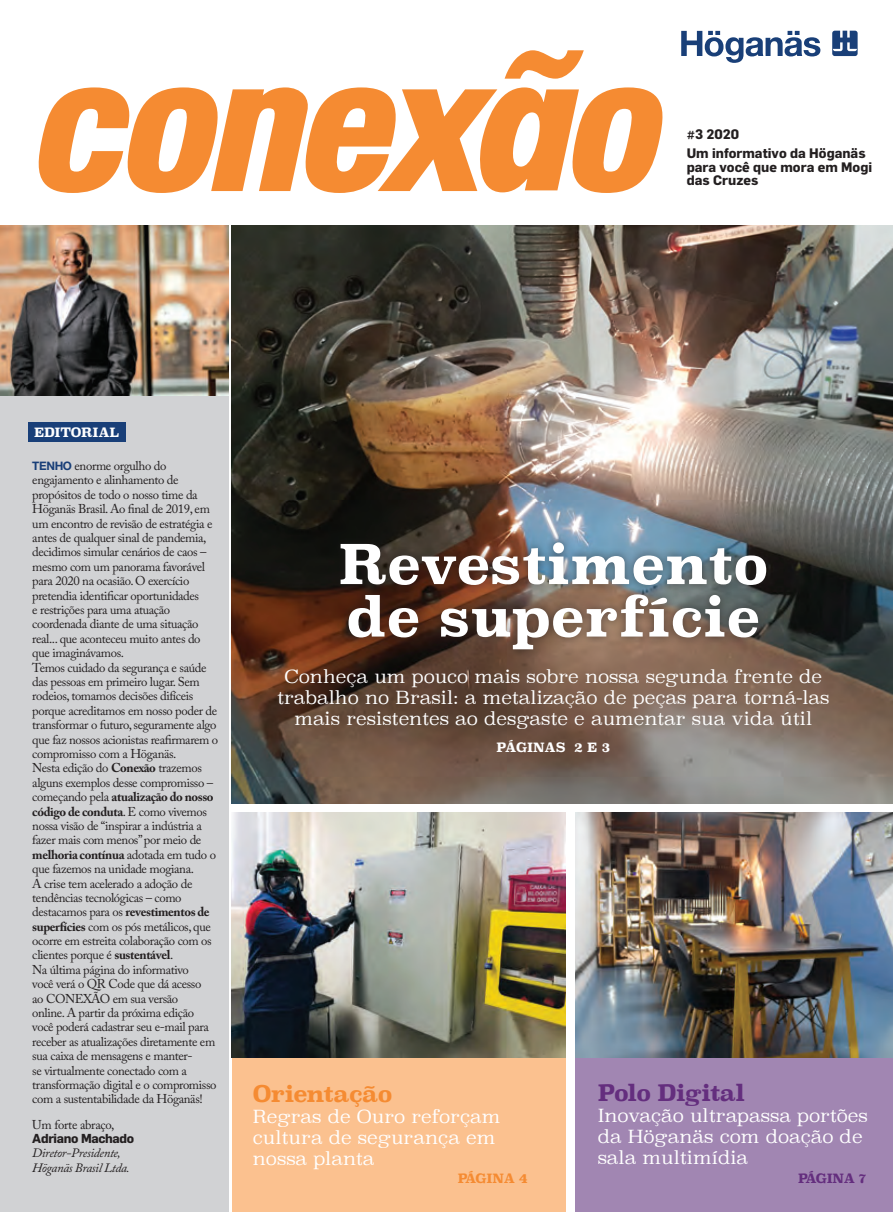
<style>
.page{position:relative;width:893px;height:1212px;background:#fff}
.page>*{position:absolute;margin:0;border:0;box-sizing:border-box;transform-origin:0 0}
.t1{font:700 54px/52.5px "Superclarendon";color:#fff}
.t2{font:700 22.5px "Superclarendon";letter-spacing:-.04em;color:#642e7e}
.t3{font:700 22.5px "Superclarendon";letter-spacing:-.025em;color:#f58b32}
.t4{font:300 18px/21px "Superclarendon";color:#fff}
.t5{font:700 13.5px/19px "Flama";color:#231f20}
.t6{font:12.75px/14.4px "Adobe Caslon Pro";letter-spacing:-.03em;color:#231f20}
.t7{font:italic 12.75px/14.4px "Adobe Caslon Pro";letter-spacing:-.025em;color:#231f20}
.t8{font:700 12.75px "Superclarendon";letter-spacing:-.015em;color:#fff}
.t9{font:700 12.75px "Flama";letter-spacing:-.025em;color:#231f20}
.t10{font:700 12.75px "Superclarendon";letter-spacing:-.045em;color:#642e7e}
.t11{font:700 12.75px "Superclarendon";letter-spacing:-.045em;color:#f58b32}
.s1{font-family:"Helvetica Neue LT Std";font-weight:700;font-size:11.7px;color:#193f78}
.s2{font-weight:700}
</style>
<div class="page">
<img style="left:232px;top:225px;width:661px;height:579px">
<div style="left:0;top:395px;width:228px;height:817px;background:#d1d2d4"></div>
<div style="left:28px;top:422px;width:98px;height:20px;background:#193f78"></div>
<div style="left:576px;top:1025px;width:317px;height:187px;background:#a186b2"></div>
<div style="left:232px;top:1026px;width:333px;height:186px;background:#fbc18f"></div>
<img style="left:232px;top:812px;width:333px;height:245px">
<img style="left:576px;top:812px;width:317px;height:245px">
<div style="left:332px;top:534px;width:443px;height:125px;background:#231f20;opacity:.6"></div>
<svg style="left:832px;top:31px;width:26px;height:25px"></svg>
<svg style="left:681px;top:31px;width:139px;height:32px"></svg>
<svg style="left:505px;top:50px;width:79px;height:29px"></svg>
<svg style="left:38px;top:87px;width:625px;height:106px"></svg>
<img style="left:0;top:225px;width:228px;height:170px">
<p class="t5" style="left:687px;top:124px;width:180px">#3 2020<br>Um informativo da Höganäs</p>
<p class="t5" style="left:687px;top:160px;width:187px;line-height:13.5px">para você que mora em Mogi das Cruzes</p>
<p class="t8" style="left:34px;top:422px;width:87px">EDITORIAL</p>
<p class="t6" style="left:32px;top:458px;width:187px"><span class="s1">TENHO</span> enorme orgulho do engajamento e alinhamento de propósitos de todo o nosso time da Höganäs Brasil. Ao final de 2019, em um encontro de revisão de estratégia e antes de qualquer sinal de pandemia, decidimos simular cenários de caos – mesmo com um panorama favorável para 2020 na ocasião. O exercício pretendia identificar oportunidades<br>e restrições para uma atuação coordenada diante de uma situação real... que aconteceu muito antes do que imaginávamos.<br>Temos cuidado da segurança e saúde das pessoas em primeiro lugar. Sem rodeios, tomamos decisões difíceis porque acreditamos em nosso poder de transformar o futuro, seguramente algo que faz nossos acionistas reafirmarem o compromisso com a Höganäs.<br>Nesta edição do <span class="s2">Conexão</span> trazemos alguns exemplos desse compromisso – começando pela <span class="s2">atualização do nosso código de conduta</span>. E como vivemos nossa visão de “inspirar a indústria a fazer mais com menos” por meio de <span class="s2">melhoria contínua</span> adotada em tudo o que fazemos na unidade mogiana.<br>A crise tem acelerado a adoção de tendências tecnológicas – como destacamos para os <span class="s2">revestimentos de superfícies</span> com os pós metálicos, que ocorre em estreita colaboração com os clientes porque é <span class="s2">sustentável</span>.<br>Na última página do informativo<br>você verá o QR Code que dá acesso<br>ao CONEXÃO em sua versão<br>online. A partir da próxima edição você poderá cadastrar seu e-mail para receber as atualizações diretamente em sua caixa de mensagens e manter-<br>se virtualmente conectado com a transformação digital e o compromisso com a sustentabilidade da Höganäs!</p>
<p class="t6" style="left:32px;top:1117px;width:84px">Um forte abraço,</p>
<p class="t9" style="left:32px;top:1130px;width:103px">Adriano Machado</p>
<p class="t7" style="left:32px;top:1146px;width:99px">Diretor-Presidente,<br>Höganäs Brasil Ltda.</p>
<h1 class="t1" style="left:339px;top:541px;width:431px">Revestimento de superfície</h1>
<h3 class="t4" style="left:277px;top:667px;width:554px;text-align:center">Conheça um pouco mais sobre nossa segunda frente de trabalho no Brasil: a metalização de peças para torná-las mais resistentes ao desgaste e aumentar sua vida útil</h3>
<p class="t8" style="left:496px;top:737px;width:115px">página s 2 e 3</p>
<h2 class="t3" style="left:253px;top:1077px;width:141px">Orientação</h2>
<h3 class="t4" style="left:253px;top:1107px;width:249px">Regras de Ouro reforçam cultura de segurança em nossa planta</h3>
<p class="t11" style="left:458px;top:1169px;width:71px">página 4</p>
<h2 class="t2" style="left:598px;top:1076px;width:149px">Polo Digital</h2>
<h3 class="t4" style="left:598px;top:1106px;width:272px">Inovação ultrapassa portões da Höganäs com doação de sala multimídia</h3>
<p class="t10" style="left:798px;top:1169px;width:70px">página 7</p>
</div>
